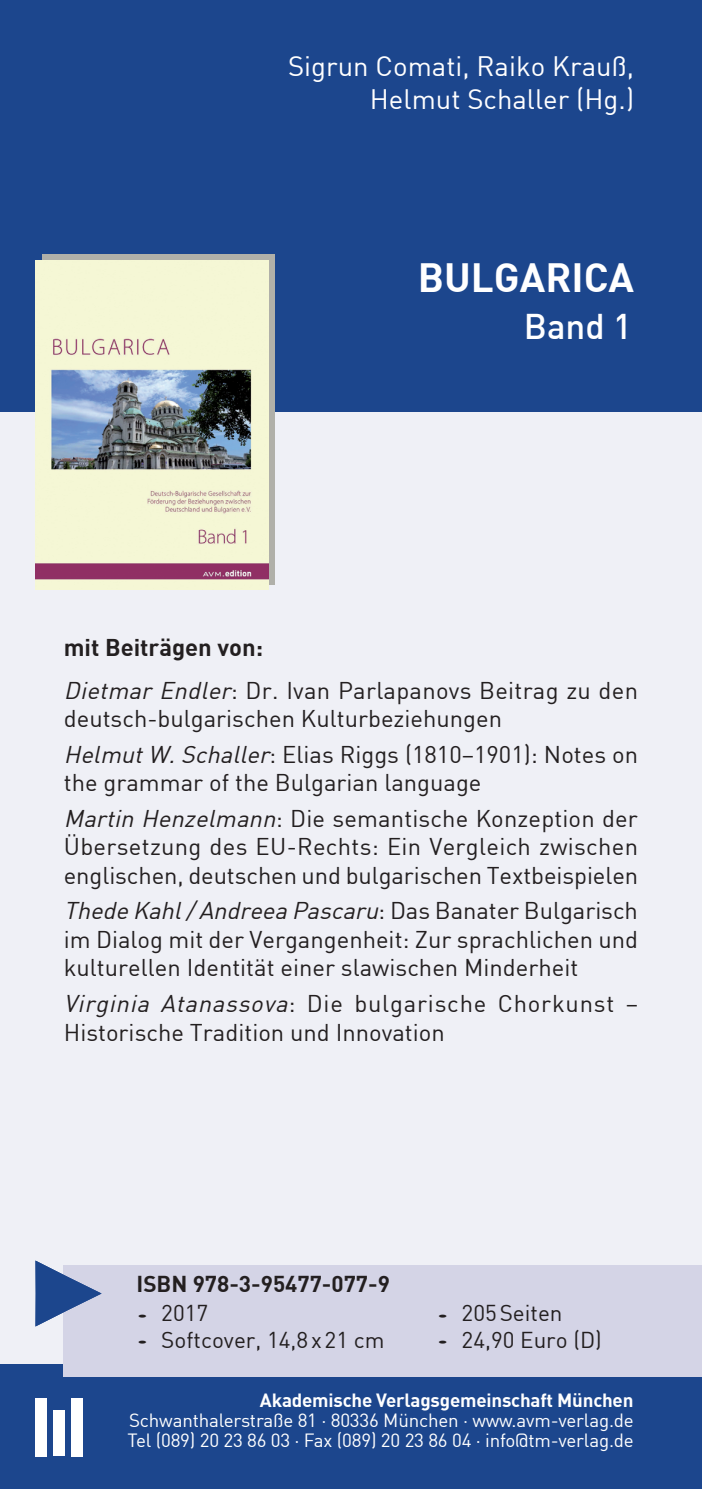
<style>
.page{position:relative;width:702px;height:1489px;background:#fff}
.page>*{position:absolute;margin:0;border:0;box-sizing:border-box;transform-origin:0 0}
.t1{font:700 40px "DIN";color:#fff}
.t2{font:500 35px "DIN";color:#fff}
.t3{font:27.5px/33px "DIN";color:#fff;text-align:right}
.t4{font:23.75px/28.5px "DIN";color:#231f20}
.t5{font:22.5px "DIN";color:#231f20}
.t6{font:700 22.5px "DIN";color:#231f20}
.t7{font:18.75px/20px "DIN";letter-spacing:-.01em;color:#fff}
.t8{font:700 18.75px "DIN";letter-spacing:-.01em;color:#fff}
.s1{font-weight:700}
.s2{font-style:italic}
.s3{font-size:9px}
</style>
<div class="page">
<div style="left:0;top:366px;width:702px;height:1006px;background:#eff0f6"></div>
<div style="left:0;top:1364px;width:702px;height:124px;background:#1c468d"></div>
<div style="left:0;top:0;width:702px;height:411px;background:#1c468d"></div>
<div style="left:64px;top:1264px;width:638px;height:112px;background:#d4d4e6"></div>
<div style="left:35px;top:1397px;width:11px;height:59px;background:#fff"></div>
<div style="left:53px;top:1410px;width:12px;height:46px;background:#fff"></div>
<div style="left:71px;top:1397px;width:12px;height:59px;background:#fff"></div>
<div style="left:36px;top:260px;width:232px;height:329px;background:#f5f7d5"></div>
<svg style="left:42px;top:254px;width:232px;height:330px;background:#c7c7b9"></svg>
<svg style="left:35px;top:1260px;width:67px;height:66px"></svg>
<p class="t3" style="left:288px;top:49px;width:347px">Sigrun Comati, Raiko Krauß,<br>Helmut Schaller (Hg.)</p>
<h1 class="t1" style="left:418px;top:251px;width:218px">BULGARICA</h1>
<h2 class="t2" style="left:524px;top:304px;width:110px">Band 1</h2>
<p class="t4" style="left:64px;top:625px;width:575px;line-height:42.8px"><span class="s1">mit Beiträgen von:<br></span><span class="s2">Dietmar Endler</span>: Dr. Ivan Parlapanovs Beitrag zu den</p>
<p class="t4" style="left:64px;top:700px;width:576px;line-height:35.5px">deutsch-bulgarischen Kulturbeziehungen<br><span class="s2">HelmutW.Schaller</span>: Elias Riggs (1810–1901): Notes on</p>
<p class="t4" style="left:64px;top:764px;width:575px;line-height:35.5px">the grammar of the Bulgarian language<br><span class="s2">Martin Henzelmann</span>: Die semantische Konzeption der</p>
<p class="t4" style="left:64px;top:832px;width:576px">Übersetzung des EU-Rechts: Ein Vergleich zwischen englischen, deutschen und bulgarischen Textbeispielen</p>
<p class="t4" style="left:64px;top:896px;width:575px;text-align:justify"><span class="s2">Thede Kahl/Andreea Pascaru</span>: D a s B a n a t e r B u lg a ri s c h im Dialog mit der Vergangenheit: Zur sprachlichen und kulturellen Identität einer slawischen Minderheit</p>
<p class="t4" style="left:64px;top:988px;width:575px"><span class="s2">Virginia Atanassova</span>: Die bulgarische Chorkunst –<br>Historische Tradition und Innovation</p>
<p class="t6" style="left:136px;top:1268px;width:255px">ISBN 978-3-95477-077-9</p>
<p class="t5" style="left:136px;top:1299px;width:73px"><span class="s3">•</span> 2017</p>
<p class="t5" style="left:136px;top:1325px;width:249px"><span class="s3">•</span> Softcover, 14,8x21 cm</p>
<p class="t5" style="left:437px;top:1299px;width:127px"><span class="s3">•</span> 205Seiten</p>
<p class="t5" style="left:437px;top:1325px;width:167px"><span class="s3">•</span> 24,90 Euro (D)</p>
<p class="t8" style="left:260px;top:1388px;width:375px">Akademische Verlagsgemeinschaft München</p>
<p class="t7" style="left:127px;top:1409px;width:508px">Schwanthalerstraße 81 · 80336 München · www.avm-verlag.de<br>Tel (089) 20 23 86 03 · Fax (089) 20 23 86 04 · info@tm-verlag.de</p>
</div>
